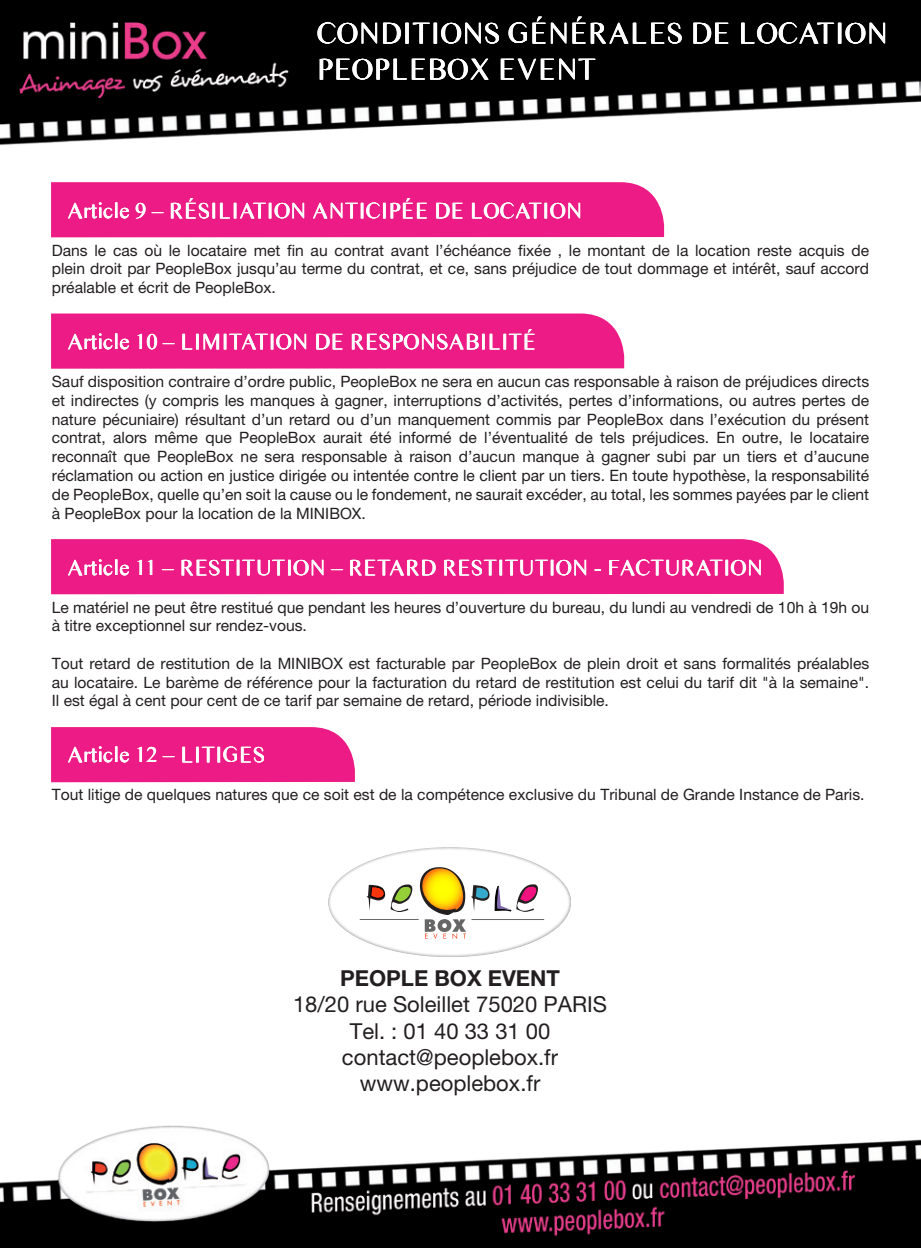
<style>
.page{position:relative;width:921px;height:1248px;background:#fff}
.page>*{position:absolute;margin:0;border:0;box-sizing:border-box;transform-origin:0 0}
.t1{font:30px/36px "Times Sans Serif";color:#fff}
.t2{font:22.4px "Times Sans Serif";color:#fff}
.t3{font:22px/26.4px "Helvetica Neue LT Pro";color:#231f20;text-align:center}
.t4{font:700 22px "Helvetica Neue LT Pro";color:#231f20}
.t5{font:15.6px/18.8px "Helvetica Neue LT Pro";color:#231f20;text-align:justify}
</style>
<div class="page">
<img style="left:0;top:0;width:920px;height:145px">
<img style="left:0;top:1125px;width:920px;height:122px">
<div style="left:51px;top:182px;width:613px;height:55px;background:#ed1b85"></div>
<div style="left:51px;top:313px;width:573px;height:55px;background:#ed1b85"></div>
<div style="left:51px;top:539px;width:732px;height:55px;background:#ed1b85"></div>
<svg style="left:328px;top:847px;width:242px;height:109px"></svg>
<hr style="left:359px;top:919px;width:59px;height:1px;background:#666">
<hr style="left:471px;top:919px;width:73px;height:1px;background:#666">
<svg style="left:366px;top:867px;width:175px;height:71px"></svg>
<div style="left:51px;top:727px;width:304px;height:55px;background:#ed1b85"></div>
<h1 class="t1" style="left:317px;top:14px;width:572px">CONDITIONS GÉNÉRALES DE LOCATION<br>PEOPLEBOX EVENT</h1>
<h2 class="t2" style="left:67px;top:195px;width:144px">ARTICLE 9 – RÉSILIATION</h2>
<h2 class="t2" style="left:312px;top:195px;width:14px">ANTICIP</h2>
<h2 class="t2" style="left:401px;top:195px;width:84px">ÉEDE LOCATION</h2>
<h2 class="t2" style="left:198px;top:195px;width:13px">II</h2>
<h2 class="t2" style="left:312px;top:195px;width:14px">I</h2>
<h2 class="t2" style="left:469px;top:195px;width:15px">O</h2>
<h2 class="t2" style="left:198px;top:195px;width:13px">II</h2>
<h2 class="t2" style="left:312px;top:195px;width:14px">I</h2>
<h2 class="t2" style="left:469px;top:195px;width:15px">O</h2>
<h2 class="t2" style="left:198px;top:195px;width:13px">II</h2>
<h2 class="t2" style="left:312px;top:195px;width:14px">I</h2>
<h2 class="t2" style="left:469px;top:195px;width:15px">O</h2>
<p class="t5" style="left:52px;top:240px;width:818px">Dans le cas où le locataire met fin au contrat avant l’échéance fixée , le montant de la location reste acquis de plein droit par PeopleBox jusqu’au terme du contrat, et ce, sans préjudice de tout dommage et intérêt, sauf accord préalable et écrit de PeopleBox.</p>
<h2 class="t2" style="left:67px;top:326px;width:140px">ARTICLE 10 – LIMITATION</h2>
<h2 class="t2" style="left:314px;top:326px;width:50px">DE RESPONSABILIT</h2>
<h2 class="t2" style="left:522px;top:326px;width:15px">É</h2>
<h2 class="t2" style="left:194px;top:326px;width:14px">IIT</h2>
<h2 class="t2" style="left:349px;top:326px;width:15px">SI</h2>
<h2 class="t2" style="left:194px;top:326px;width:14px">IIT</h2>
<h2 class="t2" style="left:349px;top:326px;width:15px">SI</h2>
<h2 class="t2" style="left:194px;top:326px;width:14px">IIT</h2>
<h2 class="t2" style="left:349px;top:326px;width:15px">SI</h2>
<p class="t5" style="left:52px;top:372px;width:818px">Sauf disposition contraire d’ordre public, PeopleBox ne sera en aucun cas responsable à raison de préjudices directs et indirectes (y compris les manques à gagner, interruptions d’activités, pertes d’informations, ou autres pertes de nature pécuniaire) résultant d’un retard ou d’un manquement commis par PeopleBox dans l’exécution du présent contrat, alors même que PeopleBox aurait été informé de l’éventualité de tels préjudices. En outre, le locataire reconnaît que PeopleBox ne sera responsable à raison d’aucun manque à gagner subi par un tiers et d’aucune réclamation ou action en justice dirigée ou intentée contre le client par un tiers. En toute hypothèse, la responsabilité de PeopleBox, quelle qu’en soit la cause ou le fondement, ne saurait excéder, au total, les sommes payées par le client à PeopleBox pour la location de la MINIBOX.</p>
<h2 class="t2" style="left:194px;top:552px;width:14px">TIT</h2>
<h2 class="t2" style="left:442px;top:552px;width:14px">TIT</h2>
<h2 class="t2" style="left:607px;top:552px;width:15px">AT</h2>
<h2 class="t2" style="left:67px;top:552px;width:141px">ARTICLE 11 – RESTITUTION</h2>
<h2 class="t2" style="left:331px;top:552px;width:47px">– RETARD</h2>
<h2 class="t2" style="left:442px;top:552px;width:14px">RESTITUTION</h2>
<h2 class="t2" style="left:594px;top:552px;width:28px">- FACTURATION</h2>
<h2 class="t2" style="left:194px;top:552px;width:14px">TIT</h2>
<h2 class="t2" style="left:442px;top:552px;width:14px">TIT</h2>
<h2 class="t2" style="left:607px;top:552px;width:15px">AT</h2>
<h2 class="t2" style="left:194px;top:552px;width:14px">TIT</h2>
<h2 class="t2" style="left:442px;top:552px;width:14px">TIT</h2>
<h2 class="t2" style="left:607px;top:552px;width:15px">AT</h2>
<p class="t5" style="left:52px;top:597px;width:818px">Le matériel ne peut être restitué que pendant les heures d’ouverture du bureau, du lundi au vendredi de 10h à 19h ou à titre exceptionnel sur rendez-vous.</p>
<p class="t5" style="left:52px;top:653px;width:818px">Tout retard de restitution de la MINIBOX est facturable par PeopleBox de plein droit et sans formalités préalables au locataire. Le barème de référence pour la facturation du retard de restitution est celui du tarif dit "à la semaine".<br>Il est égal à cent pour cent de ce tarif par semaine de retard, période indivisible.</p>
<h2 class="t2" style="left:67px;top:739px;width:140px">ARTICLE 12 – LITIGES</h2>
<p class="t5" style="left:52px;top:785px;width:814px">Tout litige de quelques natures que ce soit est de la compétence exclusive du Tribunal de Grande Instance de Paris.</p>
<h3 class="t4" style="left:340px;top:964px;width:221px">PEOPLE BOX EVENT</h3>
<h3 class="t3" style="left:293px;top:990px;width:315px">18/20 rue Soleillet 75020 PARIS<br>Tel. : 01 40 33 31 00 contact@peoplebox.fr www.peoplebox.fr</h3>
</div>
